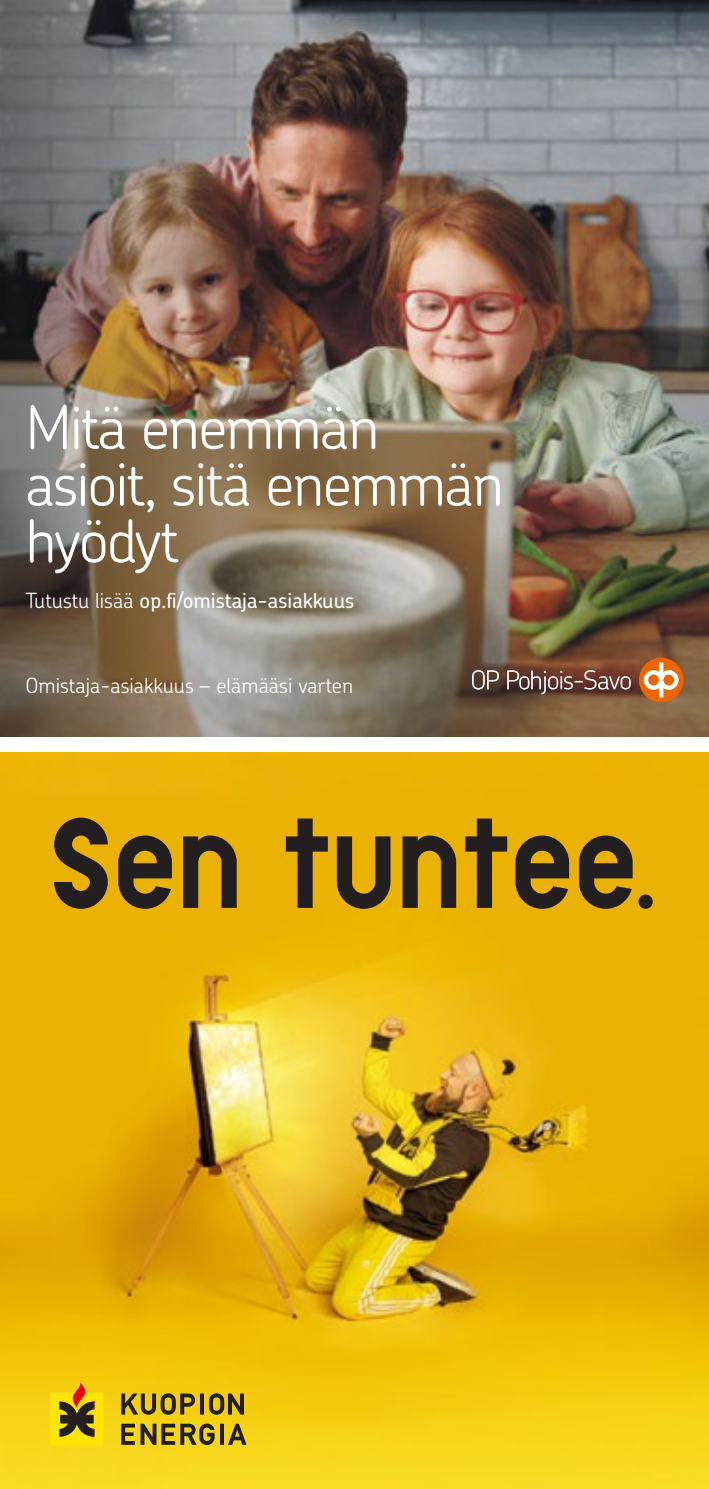
<style>
.page{position:relative;width:709px;height:1489px;background:#fff}
.page>*{position:absolute;margin:0;border:0;box-sizing:border-box;transform-origin:0 0}
.t1{font:300 59.75px/56.8px "OP Chevin Pro";color:#fff}
.t2{font:500 21px "OP Chevin Pro";color:#fff}
.t3{font:300 21px "OP Chevin Pro";color:#fff}
.s1{font-weight:300}
</style>
<div class="page">
<img style="left:0;top:0;width:709px;height:736px">
<img style="left:0;top:752px;width:709px;height:736px">
<svg style="left:54px;top:817px;width:598px;height:91px;background:#99760e"></svg>
<div style="left:50px;top:1392px;width:53px;height:53px;background:#ffe500"></div>
<svg style="left:121px;top:1423px;width:93px;height:21px;background:#8d7a1c"></svg>
<svg style="left:220px;top:1423px;width:26px;height:21px"></svg>
<svg style="left:121px;top:1393px;width:123px;height:21px;background:#917a17"></svg>
<svg style="left:59px;top:1382px;width:36px;height:55px"></svg>
<p class="t1" style="left:26px;top:397px;width:480px">M meneä t i m nä<br>meneät i s, t i o i sa m nä t ydöyh</p>
<p class="t2" style="left:25px;top:586px;width:330px"><span class="s1">ääs i lut sutuT</span> mo/f i . po suukka i sa-a j at s i</p>
<p class="t3" style="left:26px;top:670px;width:329px">O m mä l e–suukka i sa-a j a t s i ne t ravi sää</p>
</div>
